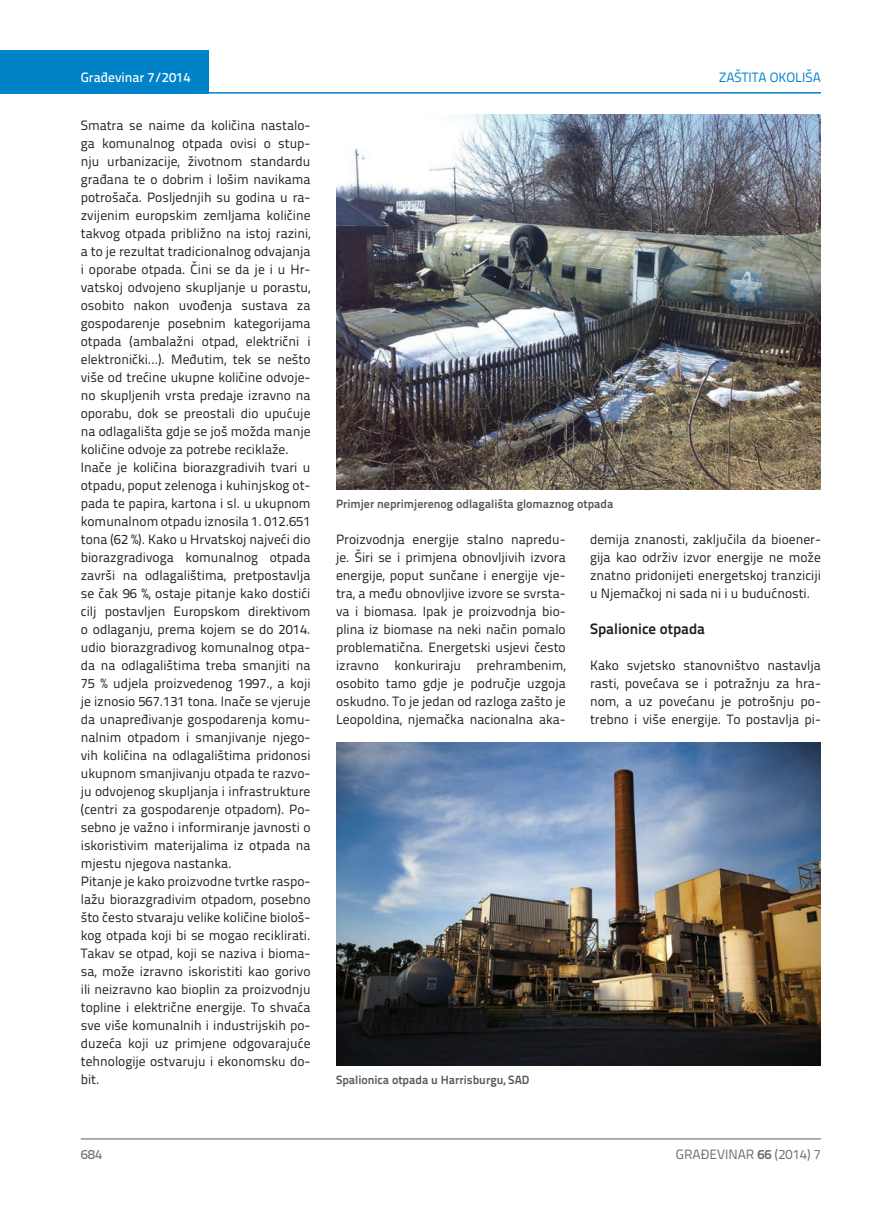
<style>
.page{position:relative;width:872px;height:1212px;background:#fff}
.page>*{position:absolute;margin:0;border:0;box-sizing:border-box;transform-origin:0 0}
.t1{font:700 15px "Titillium Text 22 L";color:#231f20}
.t2{font:13.5px/18px "Titillium Text 22 L";color:#231f20;text-align:justify}
.t3{font:13.5px "Titillium Text 22 L";color:#6c6d70}
.t4{font:500 13.5px "Titillium Text 22 L";color:#fff}
.t5{font:13.5px "Titillium Text 22 L";color:#0082c8}
.t6{font:500 13.5px "Titillium Text 22 L";color:#787a7d}
.t7{font:700 12px "Titillium Text 22 L";color:#57585a}
.s1{font-weight:700}
</style>
<div class="page">
<hr style="left:81px;top:1139px;width:740px;height:1px;background:#57585a">
<div style="left:0;top:50px;width:208px;height:44px;background:#0082c8"></div>
<hr style="left:0;top:92px;width:821px;height:2px;background:#0082c8">
<img style="left:336px;top:114px;width:485px;height:376px">
<img style="left:336px;top:743px;width:485px;height:323px">
<p class="t4" style="left:81px;top:67px;width:111px">Građevinar 7/2014</p>
<p class="t5" style="left:718px;top:68px;width:104px">ZAŠTITA OKOLIŠA</p>
<p class="t2" style="left:81px;top:115px;width:231px;text-align:left">Smatra se naime da količina nastalo&shy;ga komunalnog otpada ovisi o stup&shy;nju urbanizacije, životnom standardu građana te o dobrim i lošim navikama potrošača. Posljednjih su godina u ra&shy;zvijenim europskim zemljama količine takvog otpada približno na istoj razini, a to je rezultat tradicionalnog odvajanja i oporabe otpada. Čini se da je i u Hr&shy;vatskoj odvojeno skupljanje u porastu, osobito nakon uvođenja sustava za gospodarenje posebnim kategorijama otpada (ambalažni otpad, električni i elektronički...). Međutim, tek se nešto više od trećine ukupne količine odvoje&shy;no skupljenih vrsta predaje izravno na oporabu, dok se preostali dio upućuje na odlagališta gdje se još možda manje količine odvoje za potrebe reciklaže.<br>Inače je količina biorazgradivih tvari u otpadu, poput zelenoga i kuhinjskog ot&shy;pada te papira, kartona i sl. u ukupnom komunalnom otpadu iznosila 1. 012.651 tona (62 %). Kako u Hrvatskoj najveći dio biorazgradivoga komunalnog otpada završi na odlagalištima, pretpostavlja se čak 96 %, ostaje pitanje kako dostići cilj postavljen Europskom direktivom o odlaganju, prema kojem se do 2014. udio biorazgradivog komunalnog otpa&shy;da na odlagalištima treba smanjiti na 75 % udjela proizvedenog 1997., a koji je iznosio 567.131 tona. Inače se vjeruje da unapređivanje gospodarenja komu&shy;nalnim otpadom i smanjivanje njego&shy;vih količina na odlagalištima pridonosi ukupnom smanjivanju otpada te razvo&shy;ju odvojenog skupljanja i infrastrukture (centri za gospodarenje otpadom). Po&shy;sebno je važno i informiranje javnosti o iskoristivim materijalima iz otpada na mjestu njegova nastanka.<br>Pitanje je kako proizvodne tvrtke raspo&shy;lažu biorazgradivim otpadom, posebno što često stvaraju velike količine biološ&shy;kog otpada koji bi se mogao reciklirati.<br>Takav se otpad, koji se naziva i bioma&shy;sa, može izravno iskoristiti kao gorivo ili neizravno kao bioplin za proizvodnju topline i električne energije. To shvaća sve više komunalnih i industrijskih po&shy;duzeća koji uz primjene odgovarajuće tehnologije ostvaruju i ekonomsku do&shy;bit.</p>
<p class="t7" style="left:336px;top:494px;width:279px">Primjer neprimjerenog odlagališta glomaznog otpada</p>
<p class="t2" style="left:336px;top:529px;width:231px">Proizvodnja energije stalno napredu&shy;je. Širi se i primjena obnovljivih izvora energije, poput sunčane i energije vje&shy;tra, a među obnovljive izvore se svrsta&shy;va i biomasa. Ipak je proizvodnja bio&shy;plina iz biomase na neki način pomalo problematična. Energetski usjevi često izravno konkuriraju prehrambenim, osobito tamo gdje je područje uzgoja oskudno. To je jedan od razloga zašto je Leopoldina, njemačka nacionalna aka-</p>
<p class="t2" style="left:590px;top:529px;width:232px">demija znanosti, zaključila da bioener&shy;gija kao održiv izvor energije ne može znatno pridonijeti energetskoj tranziciji u Njemačkoj ni sada ni i u budućnosti.</p>
<p class="t1" style="left:590px;top:617px;width:117px">Spalionice otpada</p>
<p class="t2" style="left:590px;top:655px;width:232px">Kako svjetsko stanovništvo nastavlja rasti, povećava se i potražnju za hra&shy;nom, a uz povećanu je potrošnju po&shy;trebno i više energije. To postavlja pi-</p>
<p class="t7" style="left:336px;top:1071px;width:195px">Spalionica otpada u Harrisburgu, SAD</p>
<p class="t6" style="left:81px;top:1144px;width:23px">684</p>
<p class="t3" style="left:676px;top:1144px;width:146px">GRAĐEVINAR <span class="s1">66</span> (2014) 7</p>
</div>
